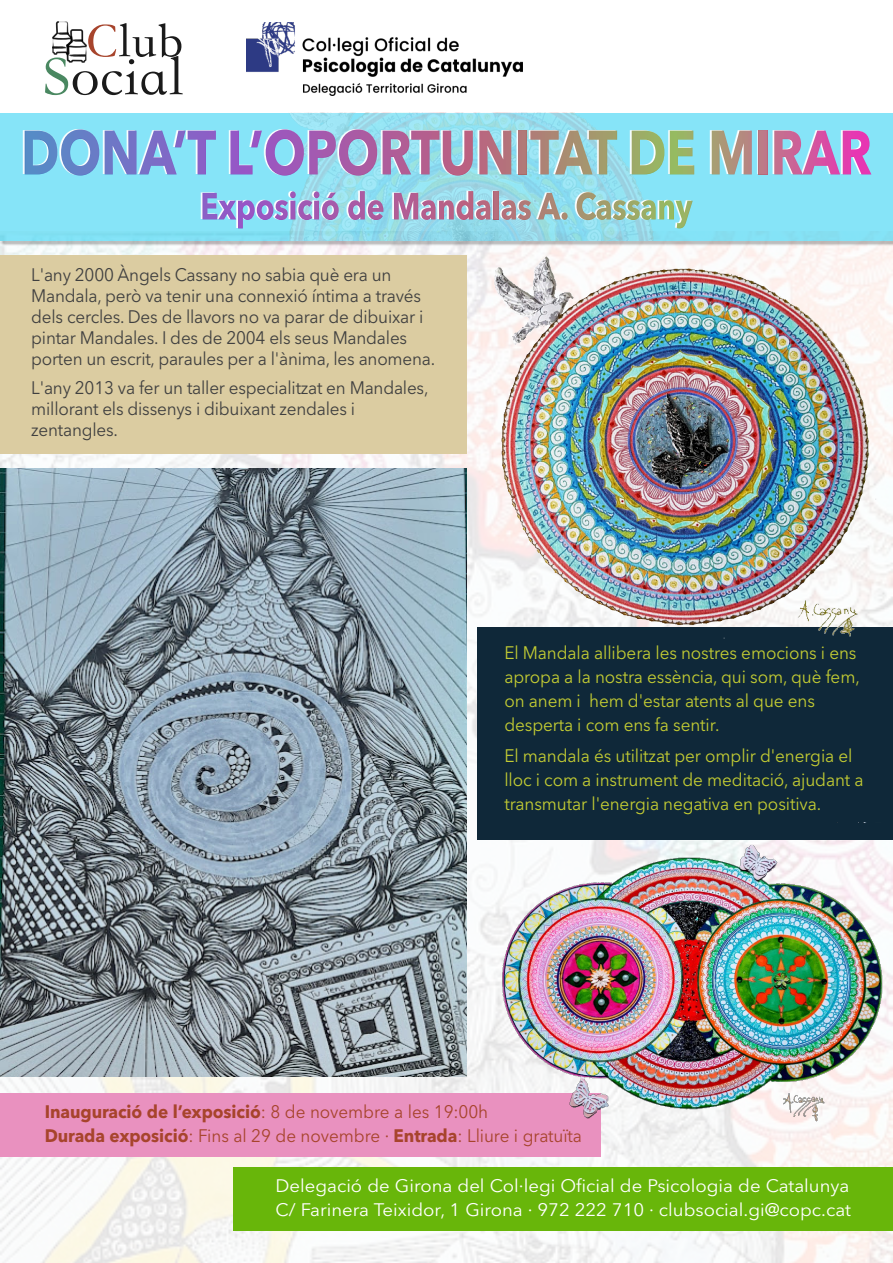
<style>
.page{position:relative;width:893px;height:1263px;background:#fff}
.page>*{position:absolute;margin:0;border:0;box-sizing:border-box;transform-origin:0 0}
.t1{font:700 61.95px "Avenir Next LT Pro";letter-spacing:-.005em;color:#fff;scale:.8 1}
.t2{font:700 37.5px "Avenir Next LT Pro";letter-spacing:-.005em;color:#fff;scale:.8 1}
.t3{font:18px/21px "Avenir Next LT Pro";letter-spacing:-.01em;color:#404040;scale:.95 1}
.t4{font:18px/24px "Avenir Next LT Pro";letter-spacing:-.005em;color:#c3cc33;scale:.95 1}
.t5{font:18px/24px "Avenir Next LT Pro";color:#fff}
.t6{font:18px/24px "Avenir Next LT Pro";letter-spacing:-.005em;color:#a7442c;scale:.95 1}
.s1{font-weight:700}
</style>
<div class="page">
<div style="left:0;top:0;width:892px;height:1263px;background:#fff;opacity:.89"></div>
<div style="left:233px;top:1167px;width:659px;height:64px;background:#68b60a"></div>
<div style="left:0;top:1093px;width:600px;height:64px;background:#e991bf"></div>
<div style="left:0;top:255px;width:466px;height:199px;background:#dbcca1"></div>
<div style="left:477px;top:627px;width:415px;height:213px;background:#0f2839"></div>
<img style="left:1px;top:241px;width:476px;height:6px">
<div style="left:0;top:113px;width:892px;height:128px;background:#86e4f8"></div>
<img style="left:264px;top:113px;width:415px;height:128px">
<svg style="left:25px;top:129px;width:74px;height:47px"></svg>
<svg style="left:105px;top:131px;width:111px;height:43px"></svg>
<svg style="left:230px;top:129px;width:243px;height:47px"></svg>
<svg style="left:479px;top:131px;width:32px;height:43px"></svg>
<div style="left:518px;top:131px;width:9px;height:43px;background:#a76967"></div>
<svg style="left:530px;top:131px;width:87px;height:43px"></svg>
<svg style="left:631px;top:131px;width:63px;height:43px"></svg>
<svg style="left:711px;top:131px;width:40px;height:43px"></svg>
<div style="left:758px;top:131px;width:9px;height:43px;background:#b56a79"></div>
<svg style="left:774px;top:131px;width:97px;height:43px"></svg>
<svg style="left:202px;top:191px;width:136px;height:37px"></svg>
<svg style="left:348px;top:191px;width:35px;height:29px"></svg>
<svg style="left:394px;top:191px;width:96px;height:29px;background:#a297b5"></svg>
<div style="left:494px;top:191px;width:5px;height:28px;background:#ac5c6b"></div>
<svg style="left:501px;top:200px;width:30px;height:20px"></svg>
<svg style="left:538px;top:193px;width:29px;height:27px"></svg>
<svg style="left:576px;top:192px;width:116px;height:36px"></svg>
<img style="left:246px;top:23px;width:277px;height:72px">
<img style="left:52px;top:22px;width:19px;height:1px">
<svg style="left:45px;top:23px;width:138px;height:72px"></svg>
<img style="left:462px;top:823px;width:430px;height:323px">
<img style="left:477px;top:238px;width:415px;height:401px">
<img style="left:0;top:468px;width:466px;height:608px">
<h1 class="t1" style="left:20px;top:128px;width:1065px">DONA’T L’OPORTUNITAT DE MIRAR</h1>
<h2 class="t2" style="left:199px;top:191px;width:617px">Exposició de Mandalas A. Cassany</h2>
<p class="t3" style="left:31px;top:266px;width:426px">L'any 2000 Àngels Cassany no sabia què era un Mandala, però va tenir una connexió íntima a través dels cercles. Des de llavors no va parar de dibuixar i pintar Mandales. I des de 2004 els seus Mandales porten un escrit, paraules per a l'ànima, les anomena.</p>
<p class="t3" style="left:31px;top:378px;width:419px">L'any 2013 va fer un taller especialitzat en Mandales, millorant els dissenys i dibuixant zendales i zentangles.</p>
<p class="t4" style="left:504px;top:642px;width:375px">El Mandala allibera les nostres emocions i ens apropa a la nostra essència, qui som, què fem, on anem i hem d'estar atents al que ens desperta i com ens fa sentir.</p>
<p class="t4" style="left:504px;top:746px;width:379px">El mandala és utilitzat per omplir d'energia el lloc i com a instrument de meditació, ajudant a transmutar l'energia negativa en positiva.</p>
<p class="t6" style="left:45px;top:1101px;width:567px"><span class="s1">Inauguració de l’exposició</span>: 8 de novembre a les 19:00h<br><span class="s1">Durada exposició</span>: Fins al 29 de novembre · <span class="s1">Entrada</span>: Lliure i gratuïta</p>
<p class="t5" style="left:275px;top:1175px;width:577px">Delegació de Girona del Col·legi Oficial de Psicologia de Catalunya<br>C/ Farinera Teixidor, 1 Girona · 972 222 710 · clubsocial.gi@copc.cat</p>
</div>
